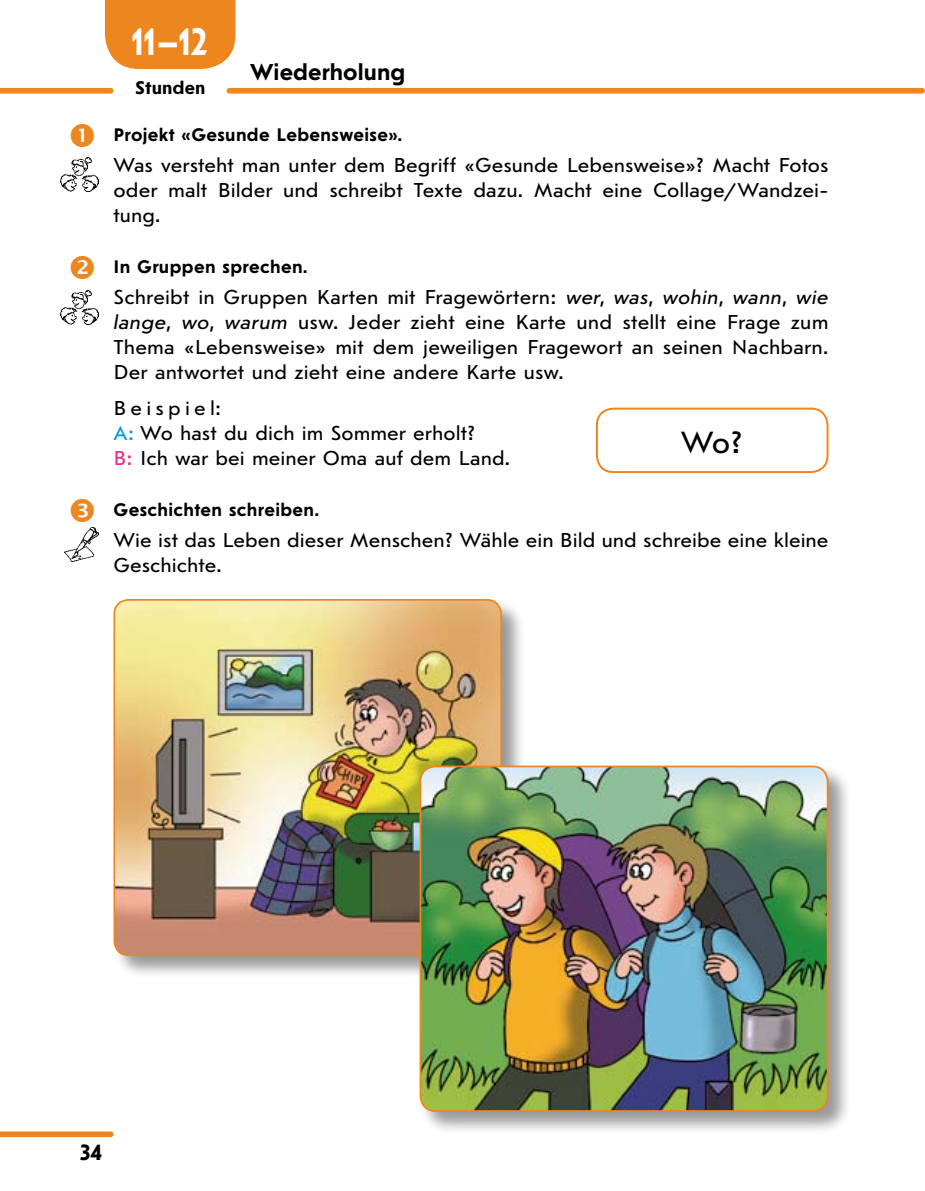
<style>
.page{position:relative;width:925px;height:1191px;background:#fff}
.page>*{position:absolute;margin:0;border:0;box-sizing:border-box;transform-origin:0 0}
.t1{font:700 40px "Journal Sans New";color:#fff;scale:.9 1}
.t2{font:32px "Journal Sans New";color:#000}
.t3{font:700 24px "Journal Sans New";letter-spacing:.005em;color:#000}
.t4{font:700 23px "Journal Sans New";color:#000}
.t5{font:21px/25px "Journal Sans New";letter-spacing:.005em;color:#000;text-align:justify}
.t6{font:700 19px "Journal Sans New";letter-spacing:.02em;color:#000}
.t7{font:700 19px "Journal Sans OTF";letter-spacing:.03em;color:#000}
.s1{font-style:italic}
.s2{color:#009dde}
.s3{color:#e42e87}
</style>
<div class="page">
<svg style="left:0;top:88px;width:113px;height:6px"></svg>
<svg style="left:0;top:1131px;width:113px;height:6px"></svg>
<div style="left:226px;top:88px;width:698px;height:6px;background:#ee8620;border-radius:3px"></div>
<div style="left:112px;top:597px;width:413px;height:381px;background:#000;opacity:.4"></div>
<img style="left:114px;top:600px;width:387px;height:355px">
<div style="left:113px;top:599px;width:389px;height:357px;border:2px solid #ee8620;border-radius:14px"></div>
<div style="left:418px;top:764px;width:433px;height:370px;background:#000;opacity:.4"></div>
<img style="left:420px;top:766px;width:407px;height:345px">
<div style="left:419px;top:765px;width:409px;height:347px;border:2px solid #ee8620;border-radius:15px"></div>
<img style="left:60px;top:158px;width:39px;height:34px">
<img style="left:60px;top:290px;width:39px;height:34px">
<div style="left:595px;top:407px;width:233px;height:66px;border:2px solid #ee8620;border-radius:16px"></div>
<img style="left:65px;top:528px;width:34px;height:33px">
<div style="left:105px;top:0;width:130px;height:69px;background:#ee8620"></div>
<h1 class="t1" style="left:132px;top:19px;width:85px">11—12</h1>
<p class="t3" style="left:250px;top:58px;width:157px">Wiederholung</p>
<p class="t7" style="left:135px;top:76px;width:71px">Stunden</p>
<p class="t6" style="left:113px;top:123px;width:290px">Projekt «Gesunde Lebensweise».</p>
<p class="t5" style="left:113px;top:152px;width:716px">Was versteht man unter dem Begriff «Gesunde Lebensweise»? Macht Fotos oder malt Bilder und schreibt Texte dazu. Macht eine Collage/Wandzei&shy;tung.</p>
<p class="t6" style="left:113px;top:255px;width:195px">In Gruppen sprechen.</p>
<p class="t5" style="left:113px;top:284px;width:716px">Schreibt in Gruppen Karten mit Fragewörtern: <span class="s1">wer</span>, <span class="s1">was</span>, <span class="s1">wohin</span>, <span class="s1">wann</span>, <span class="s1">wie lange</span>, <span class="s1">wo</span>, <span class="s1">warum</span> usw. Jeder zieht eine Karte und stellt eine Frage zum Thema «Lebensweise» mit dem jeweiligen Fragewort an seinen Nachbarn.<br>Der antwortet und zieht eine andere Karte usw.</p>
<p class="t5" style="left:113px;top:395px;width:398px;text-align:left">Beispiel:<br><span class="s2">A:</span> Wo hast du dich im Sommer erholt?<br><span class="s3">B:</span> Ich war bei meiner Oma auf dem Land.</p>
<p class="t6" style="left:113px;top:499px;width:207px">Geschichten schreiben.</p>
<p class="t5" style="left:113px;top:527px;width:716px">Wie ist das Leben dieser Menschen? Wähle ein Bild und schreibe eine kleine<br>Geschichte.</p>
<h2 class="t2" style="left:680px;top:423px;width:64px">Wo?</h2>
<p class="t4" style="left:80px;top:1139px;width:24px">34</p>
</div>
